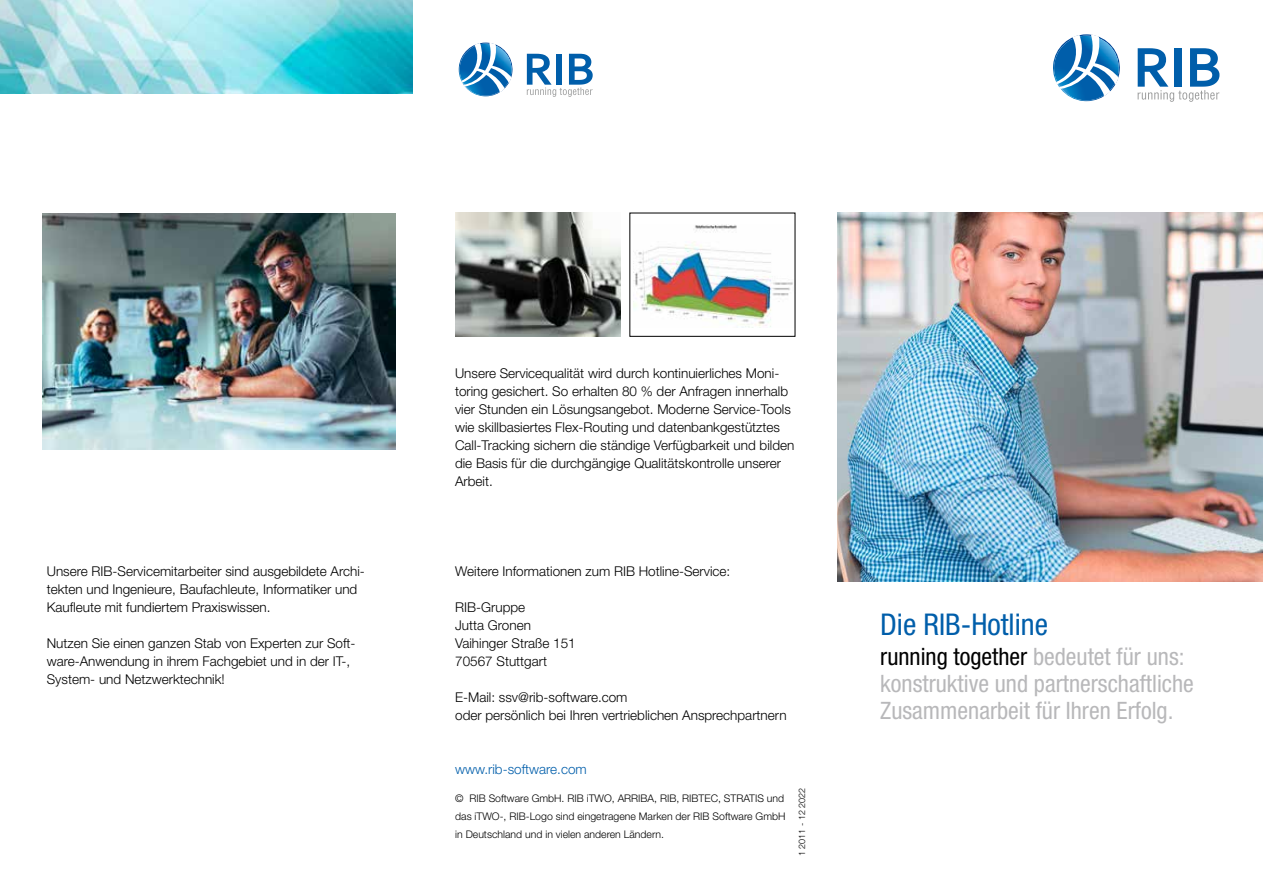
<style>
.page{position:relative;width:1263px;height:893px;background:#fff}
.page>*{position:absolute;margin:0;border:0;box-sizing:border-box;transform-origin:0 0}
.t1{font:condensed 30px "Helvetica Neue LT Pro";color:#005eaa}
.t2{font:condensed 24px/27px "Helvetica Neue LT Pro";color:#b8b8ba}
.t3{font:300 13.5px/18px "Helvetica Neue LT Pro";color:#000}
.t4{font:300 13.5px "Helvetica Neue LT Pro";color:#005eaa}
.t5{font:300 10.5px/18px "Helvetica Neue LT Pro";color:#000;text-align:justify}
.t6{font:300 9px "Helvetica Neue LT Pro";color:#000}
.s1{color:#000}
</style>
<div class="page">
<svg style="left:459px;top:43px;width:54px;height:53px"></svg>
<svg style="left:527px;top:54px;width:66px;height:43px"></svg>
<img style="left:838px;top:213px;width:425px;height:368px">
<svg style="left:1053px;top:34px;width:67px;height:67px"></svg>
<svg style="left:1138px;top:48px;width:81px;height:54px"></svg>
<img style="left:633px;top:224px;width:160px;height:103px">
<img style="left:455px;top:213px;width:165px;height:123px">
<img style="left:43px;top:214px;width:352px;height:235px">
<img style="left:0;top:0;width:412px;height:94px">
<p class="t3" style="left:47px;top:562px;width:320px">Unsere RIB-Servicemitarbeiter sind ausgebildete Archi&shy;tekten und Ingenieure, Baufachleute, Informatiker und<br>Kaufleute mit fundiertem Praxiswissen.</p>
<p class="t3" style="left:47px;top:634px;width:310px">Nutzen Sie einen ganzen Stab von Experten zur Soft&shy;ware-Anwendung in ihrem Fachgebiet und in der IT-,<br>System- und Netzwerktechnik!</p>
<p class="t3" style="left:455px;top:364px;width:341px">Unsere Servicequalität wird durch kontinuierliches Moni&shy;toring gesichert. So erhalten 80 % der Anfragen innerhalb vier Stunden ein Lösungsangebot. Moderne Service-Tools wie skillbasiertes Flex-Routing und datenbankgestütztes Call-Tracking sichern die ständige Verfügbarkeit und bilden die Basis für die durchgängige Qualitätskontrolle unserer Arbeit.</p>
<p class="t3" style="left:455px;top:562px;width:277px">Weitere Informationen zum RIB Hotline-Service:</p>
<p class="t3" style="left:455px;top:598px;width:122px">RIB-Gruppe<br>Jutta Gronen<br>Vaihinger Straße 151<br>70567 Stuttgart</p>
<p class="t3" style="left:455px;top:688px;width:333px">E-Mail: ssv@rib-software.com<br>oder persönlich bei Ihren vertrieblichen Ansprechpartnern</p>
<p class="t4" style="left:455px;top:761px;width:133px">www.rib-software.com</p>
<p class="t5" style="left:455px;top:789px;width:332px">© RIB Software GmbH. RIB iTWO, ARRIBA, RIB, RIBTEC, STRATIS und das iTWO-, RIB-Logo sind eingetragene Marken der RIB Software GmbH in Deutschland und in vielen anderen Ländern.</p>
<p class="t6" style="left:796px;top:856px;width:70px;rotate:-90deg">1 2011 - 12 2022</p>
<h1 class="t1" style="left:880px;top:606px;width:169px">Die RIB-Hotline</h1>
<h2 class="t2" style="left:880px;top:643px;width:315px"><span class="s1">running together</span> bedeutet für uns: konstruktive und partnerschaftliche<br>Zusammenarbeit für Ihren Erfolg.</h2>
</div>
